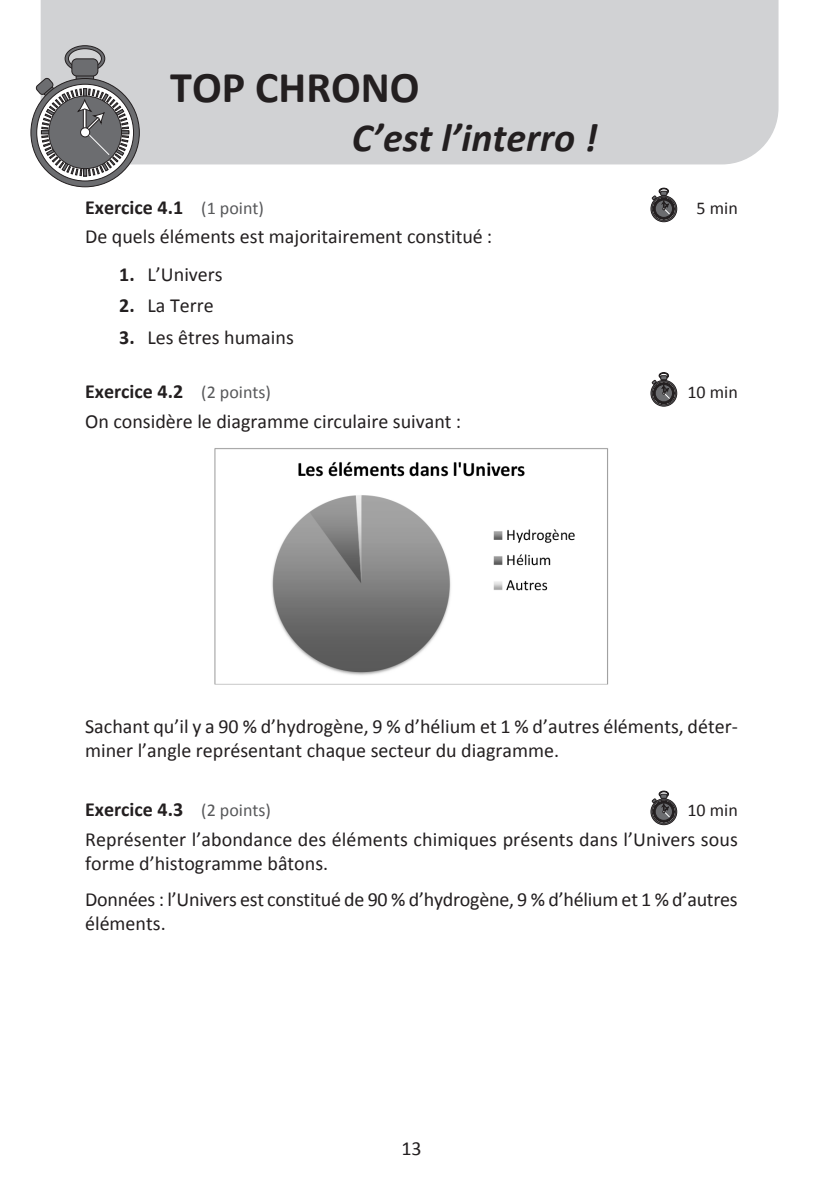
<style>
.page{position:relative;width:823px;height:1191px;background:#fff}
.page>*{position:absolute;margin:0;border:0;box-sizing:border-box;transform-origin:0 0}
.t1{font:700 44px "Calibri";color:#231f20}
.t2{font:italic 700 40px "Calibri";color:#231f20}
.t3{font:20px/24px "Calibri";color:#231f20}
.t4{font:700 20px "Calibri";color:#231f20}
.t5{font:18px "Calibri";color:#231f20}
.s1{font-weight:400;font-size:18px;color:#57585a}
.s2{font-weight:700}
</style>
<div class="page">
<div style="left:41px;top:0;width:737px;height:164px;background:#d1d2d4"></div>
<svg style="left:31px;top:78px;width:108px;height:109px"></svg>
<svg style="left:37px;top:84px;width:96px;height:97px"></svg>
<svg style="left:35px;top:45px;width:94px;height:131px;background:#909092"></svg>
<div style="left:80px;top:128px;width:10px;height:9px;background:#fff;border-radius:50%"></div>
<div style="left:80px;top:128px;width:10px;height:9px;border:1px solid #231f20;border-radius:50%"></div>
<img style="left:214px;top:448px;width:395px;height:237px">
<div style="left:650px;top:196px;width:26px;height:26px;border:1px solid #231f20;border-radius:50%"></div>
<div style="left:652px;top:197px;width:23px;height:23px;border:1px solid #231f20;border-radius:50%"></div>
<svg style="left:651px;top:188px;width:23px;height:31px"></svg>
<div style="left:650px;top:380px;width:26px;height:26px;border:1px solid #231f20;border-radius:50%"></div>
<div style="left:652px;top:382px;width:23px;height:23px;border:1px solid #231f20;border-radius:50%"></div>
<svg style="left:651px;top:372px;width:23px;height:32px"></svg>
<div style="left:650px;top:799px;width:26px;height:25px;border:1px solid #231f20;border-radius:50%"></div>
<div style="left:652px;top:800px;width:23px;height:23px;border:1px solid #231f20;border-radius:50%"></div>
<svg style="left:651px;top:791px;width:23px;height:31px"></svg>
<h1 class="t1" style="left:170px;top:57px;width:251px">TOP CHRONO</h1>
<h2 class="t2" style="left:351px;top:109px;width:247px">C’est l’interro !</h2>
<p class="t4" style="left:85px;top:193px;width:180px">Exercice 4.1 <span class="s1">(1 point)</span></p>
<p class="t5" style="left:696px;top:195px;width:43px">5 min</p>
<p class="t3" style="left:85px;top:224px;width:408px">De quels éléments est majoritairement constitué :</p>
<p class="t3" style="left:119px;top:261px;width:105px"><span class="s2">1.</span> L’Univers</p>
<p class="t3" style="left:119px;top:293px;width:96px"><span class="s2">2.</span> La Terre</p>
<p class="t3" style="left:119px;top:325px;width:176px"><span class="s2">3.</span> Les êtres humains</p>
<p class="t4" style="left:85px;top:377px;width:187px">Exercice 4.2 <span class="s1">(2 points)</span></p>
<p class="t5" style="left:687px;top:379px;width:52px">10 min</p>
<p class="t3" style="left:85px;top:408px;width:377px">On considère le diagramme circulaire suivant :</p>
<p class="t3" style="left:85px;top:713px;width:653px">Sachant qu’il y a 90 % d’hydrogène, 9 % d’hélium et 1 % d’autres éléments, déter&shy;miner l’angle représentant chaque secteur du diagramme.</p>
<p class="t4" style="left:85px;top:795px;width:187px">Exercice 4.3 <span class="s1">(2 points)</span></p>
<p class="t5" style="left:687px;top:798px;width:52px">10 min</p>
<p class="t3" style="left:85px;top:827px;width:654px">Représenter l’abondance des éléments chimiques présents dans l’Univers sous forme d’histogramme bâtons.</p>
<p class="t3" style="left:85px;top:886px;width:653px">Données : l’Univers est constitué de 90 % d’hydrogène, 9 % d’hélium et 1 % d’autres éléments.</p>
<p class="t3" style="left:401px;top:1135px;width:22px">13</p>
</div>
